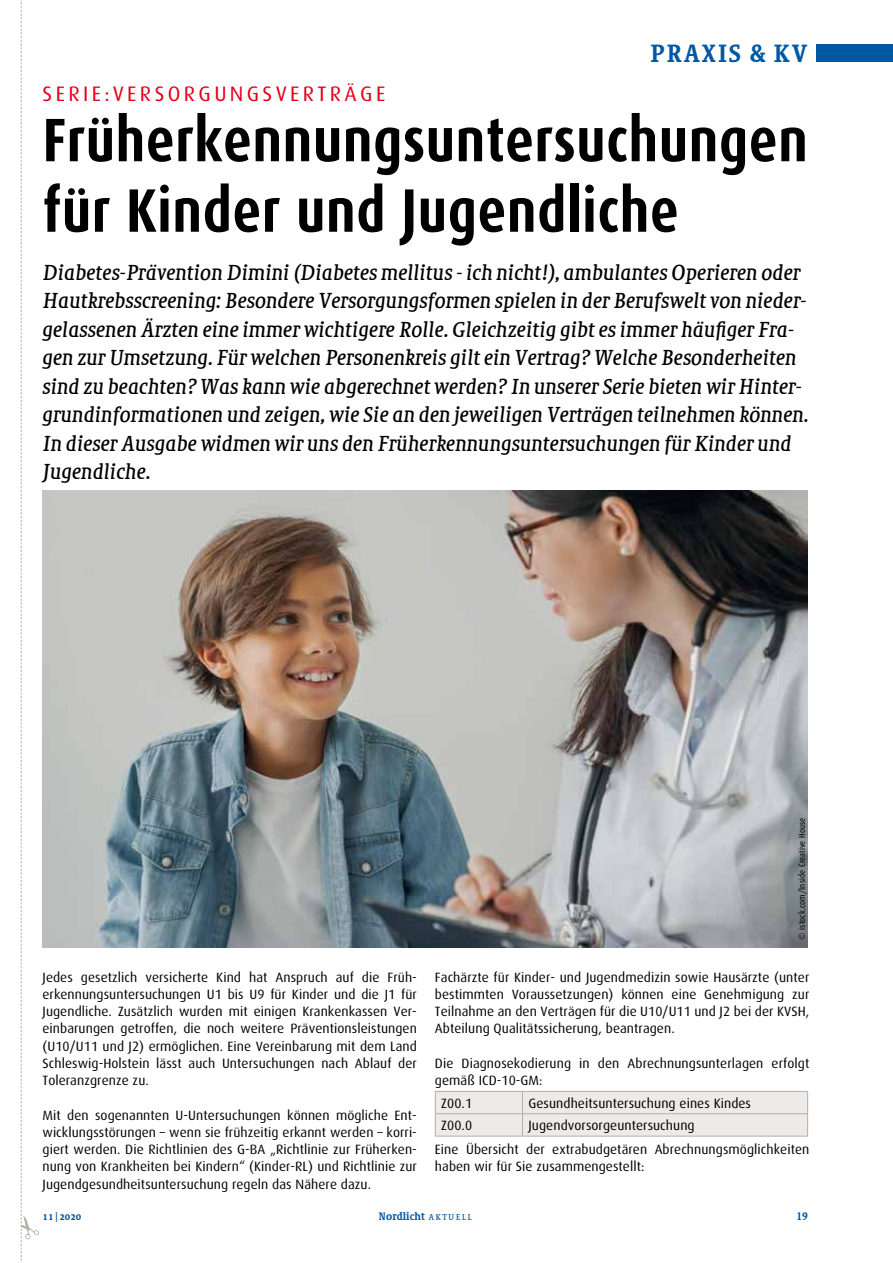
<style>
.page{position:relative;width:893px;height:1263px;background:#fff}
.page>*{position:absolute;margin:0;border:0;box-sizing:border-box;transform-origin:0 0}
.t1{font:700 61.5px/70.5px "Dax Condensed";letter-spacing:.005em;color:#000}
.t2{font:24px "Sheriff Roman Bold Caps";letter-spacing:.05em;color:#0057a3}
.t3{font:21px/28.5px "Sheriff Italian";letter-spacing:.005em;color:#000}
.t4{font:21px "Dax OT";letter-spacing:.16em;color:#e2001a}
.t5{font:13.5px/17.2px "Dax OT";letter-spacing:.005em;color:#000;text-align:justify}
.t6{font:700 10.5px "Sheriff";color:#0057a3}
.t7{font:10.5px "Sheriff Roman Bold Caps";color:#0057a3}
.t8{font:9px "Dax Condensed";letter-spacing:.01em;color:#000}
.s1{font-family:"Sheriff";font-weight:700}
.s2{font-weight:400;font-size:8.25px}
</style>
<div class="page">
<svg style="left:435px;top:1091px;width:373px;height:45px;background:#ebe6e5"></svg>
<hr style="left:435px;top:1136px;width:87px;height:1px;background:#b2b0a2">
<hr style="left:522px;top:1136px;width:286px;height:1px;background:#b2b0a2">
<img style="left:43px;top:490px;width:765px;height:457px">
<div style="left:816px;top:45px;width:77px;height:17px;background:#0057a3"></div>
<svg style="left:20px;top:0;width:19px;height:1263px"></svg>
<h3 class="t4" style="left:43px;top:82px;width:344px">SERIE:VERSORGUNGSVERTRÄGE</h3>
<h2 class="t2" style="left:650px;top:39px;width:159px">PRAXIS <span class="s1">&amp;</span> KV</h2>
<h1 class="t1" style="left:43px;top:105px;width:767px">Früherkennungsuntersuchungen für Kinder und Jugendliche</h1>
<p class="t3" style="left:43px;top:258px;width:767px">Diabetes-Prävention Dimini (Diabetes mellitus - ich nicht!), ambulantes Operieren oder Hautkrebsscreening: Besondere Versorgungsformen spielen in der Berufswelt von nieder&shy;gelassenen Ärzten eine immer wichtigere Rolle. Gleichzeitig gibt es immer häufiger Fra&shy;gen zur Umsetzung. Für welchen Personenkreis gilt ein Vertrag? Welche Besonderheiten sind zu beachten? Was kann wie abgerechnet werden? In unserer Serie bieten wir Hinter&shy;grundinformationen und zeigen, wie Sie an den jeweiligen Verträgen teilnehmen können.<br>In dieser Ausgabe widmen wir uns den Früherkennungsuntersuchungen für Kinder und Jugendliche.</p>
<p class="t5" style="left:43px;top:968px;width:376px">Jedes gesetzlich versicherte Kind hat Anspruch auf die Früh&shy;erkennungsuntersuchungen U1 bis U9 für Kinder und die J1 für Jugendliche. Zusätzlich wurden mit einigen Krankenkassen Ver&shy;einbarungen getroffen, die noch weitere Präventionsleistungen (U10/U11 und J2) ermöglichen. Eine Vereinbarung mit dem Land Schleswig-Holstein lässt auch Untersuchungen nach Ablauf der Toleranzgrenze zu.</p>
<p class="t5" style="left:43px;top:1106px;width:376px">Mit den sogenannten U-Untersuchungen können mögliche Ent&shy;wicklungsstörungen – wenn sie frühzeitig erkannt werden – korri&shy;giert werden. Die Richtlinien des G-BA „Richtlinie zur Früherken&shy;nung von Krankheiten bei Kindern“ (Kinder-RL) und Richtlinie zur Jugendgesundheitsuntersuchung regeln das Nähere dazu.</p>
<p class="t8" style="left:797px;top:939px;width:124px;rotate:-90deg">© istock.com/Inside Creative House</p>
<p class="t5" style="left:435px;top:968px;width:376px">Fachärzte für Kinder- und Jugendmedizin sowie Hausärzte (unter bestimmten Voraussetzungen) können eine Genehmigung zur Teilnahme an den Verträgen für die U10/U11 und J2 bei der KVSH, Abteilung Qualitätssicherung, beantragen.</p>
<p class="t5" style="left:435px;top:1055px;width:376px">Die Diagnosekodierung in den Abrechnungsunterlagen erfolgt gemäß ICD-10-GM:</p>
<p class="t5" style="left:441px;top:1094px;width:32px">Z00.1</p>
<p class="t5" style="left:528px;top:1094px;width:224px">Gesundheitsuntersuchung eines Kindes</p>
<p class="t5" style="left:441px;top:1117px;width:32px">Z00.0</p>
<p class="t5" style="left:435px;top:1114px;width:376px;line-height:23.9px;text-indent:94px">Jugendvorsorgeuntersuchung<br>Eine Übersicht der extrabudgetären Abrechnungsmöglichkeiten</p>
<p class="t5" style="left:435px;top:1158px;width:211px">haben wir für Sie zusammengestellt:</p>
<p class="t6" style="left:43px;top:1210px;width:40px">11 | 2020</p>
<p class="t6" style="left:379px;top:1210px;width:95px">Nordlicht <span class="s2">AKTUELL</span></p>
<p class="t7" style="left:796px;top:1210px;width:13px">19</p>
</div>
